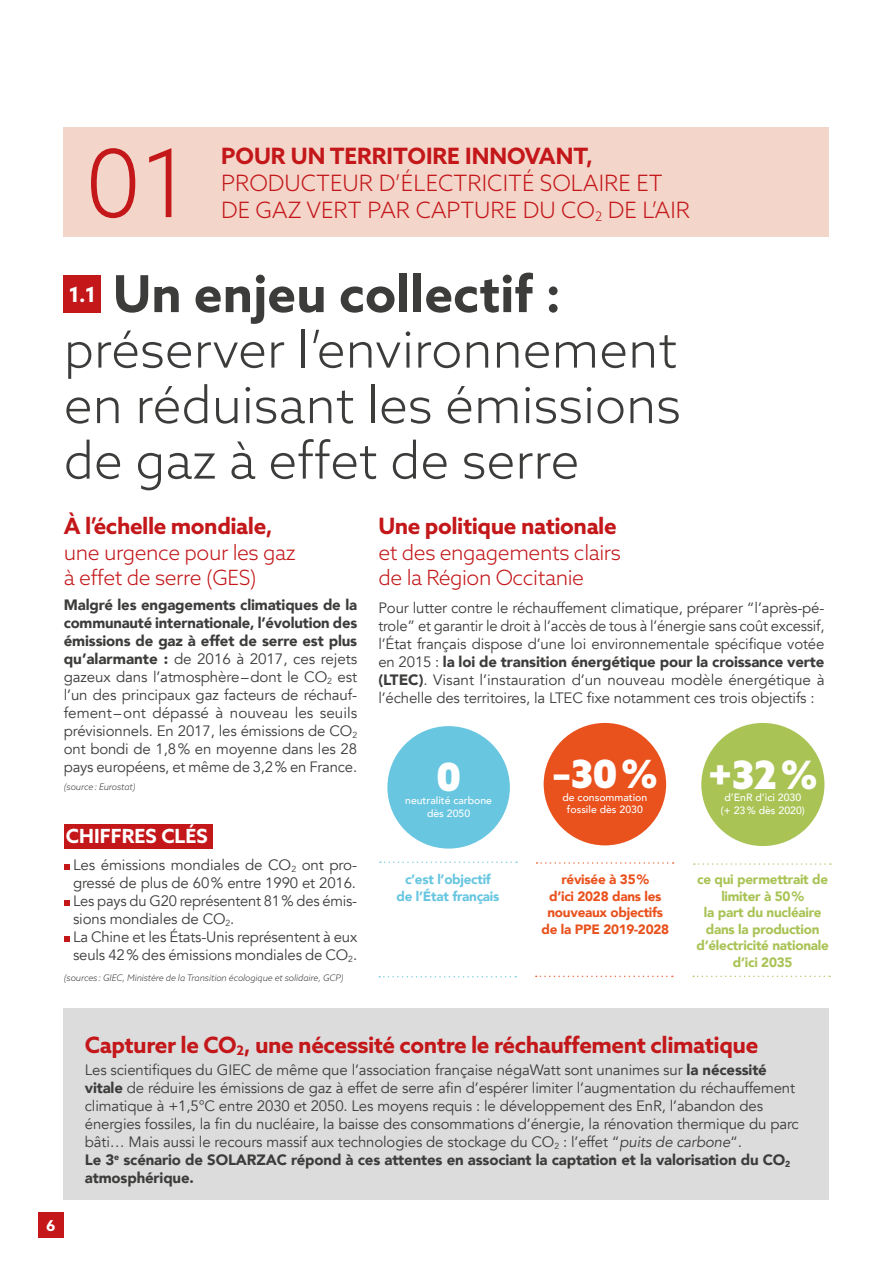
<style>
.page{position:relative;width:893px;height:1263px;background:#fff}
.page>*{position:absolute;margin:0;border:0;box-sizing:border-box;transform-origin:0 0}
.t1{font:300 93.75px "Azo Sans";color:#c3171a}
.t2{font:300 51px/55.5px "Azo Sans";color:#3c3c3b;text-align:justify}
.t3{font:700 51px "Azo Sans";color:#3c3c3b}
.t4{font:900 39.15px "Azo Sans";color:#fff}
.t5{font:900 39px "Azo Sans";color:#fff}
.t6{font:700 22.5px "Azo Sans";letter-spacing:-.02em;color:#c3171a}
.t7{font:300 22.5px/27px "Azo Sans";color:#c3171a}
.t8{font:700 22.5px "Azo Sans";color:#c3171a}
.t9{font:300 21px/25.5px "Azo Sans";letter-spacing:-.02em;color:#c3171a}
.t10{font:700 21px "Azo Sans";color:#fff}
.t11{font:700 19.5px "Azo Sans";color:#fff}
.t12{font:15px/18px "Avenir";letter-spacing:-.01em;color:#3c3c3b;text-align:justify}
.t13{font:700 15px "Azo Sans";color:#fff}
.t14{font:900 13.5px/16.5px "Avenir";letter-spacing:-.02em;color:#a9c355;text-align:center}
.t15{font:900 13.5px/16.5px "Avenir";letter-spacing:-.02em;color:#e9511d;text-align:center}
.t16{font:900 13.5px/16.5px "Avenir";letter-spacing:-.02em;color:#68c6e0;text-align:center}
.t17{font:500 10.5px/12.6px "Avenir";color:#fff;text-align:center}
.t18{font:italic 300 9px "Azo Sans";letter-spacing:-.01em;color:#3c3c3b}
.s1{font-weight:900}
.s2{font-size:13.05px}
.s3{font-style:italic}
</style>
<div class="page">
<div style="left:64px;top:1008px;width:765px;height:191px;background:#dcdcdc"></div>
<div style="left:64px;top:275px;width:37px;height:37px;background:#c3171a"></div>
<div style="left:387px;top:726px;width:123px;height:122px;background:#68c6e0;border-radius:50%"></div>
<div style="left:544px;top:723px;width:122px;height:122px;background:#e9511d;border-radius:50%"></div>
<div style="left:701px;top:723px;width:123px;height:123px;background:#a9c355;border-radius:50%"></div>
<svg style="left:380px;top:861px;width:137px;height:2px"></svg>
<svg style="left:536px;top:862px;width:138px;height:2px"></svg>
<svg style="left:694px;top:863px;width:137px;height:2px"></svg>
<svg style="left:379px;top:976px;width:137px;height:1px"></svg>
<svg style="left:536px;top:975px;width:137px;height:2px"></svg>
<svg style="left:693px;top:975px;width:137px;height:2px"></svg>
<div style="left:64px;top:128px;width:765px;height:109px;background:#f4d5c9"></div>
<div style="left:64px;top:824px;width:149px;height:24px;background:#c3171a"></div>
<svg style="left:64px;top:864px;width:6px;height:6px"></svg>
<svg style="left:64px;top:900px;width:6px;height:6px"></svg>
<svg style="left:64px;top:936px;width:6px;height:6px"></svg>
<div style="left:38px;top:1212px;width:26px;height:25px;background:#c3171a"></div>
<h1 class="t1" style="left:85px;top:123px;width:105px">01</h1>
<h3 class="t8" style="left:221px;top:141px;width:373px">POUR UN TERRITOIRE INNOVANT,</h3>
<h3 class="t7" style="left:221px;top:169px;width:470px">PRODUCTEUR D’ÉLECTRICITÉ SOLAIRE ET<br>DE GAZ VERT PAR CAPTURE DU CO<sub>2</sub> DE L’AIR</h3>
<h2 class="t3" style="left:113px;top:260px;width:449px">Un enjeu collectif :</h2>
<h2 class="t2" style="left:64px;top:321px;width:619px">préserver l’environnement en réduisant les émissions de gaz à effet de serre</h2>
<h3 class="t6" style="left:378px;top:511px;width:240px">Une politique nationale</h3>
<h3 class="t9" style="left:378px;top:539px;width:244px">et des engagements clairs de la Région Occitanie</h3>
<p class="t12" style="left:378px;top:599px;width:448px">Pour lutter contre le réchauffement climatique, préparer “l’après-pé&shy;trole” et garantir le droit à l’accès de tous à l’énergie sans coût excessif, l’État français dispose d’une loi environnementale spécifique votée en 2015 : <span class="s1">la loi de transition énergétique pour la croissance verte (LTEC)</span>. Visant l’instauration d’un nouveau modèle énergétique à l’échelle des territoires, la LTEC fixe notamment ces trois objectifs :</p>
<h3 class="t10" style="left:69px;top:280px;width:29px">1.1</h3>
<h3 class="t6" style="left:64px;top:511px;width:211px">À l’échelle mondiale,</h3>
<h3 class="t9" style="left:64px;top:539px;width:233px">une urgence pour les gaz à effet de serre (GES)</h3>
<p class="t12" style="left:64px;top:596px;width:295px"><span class="s1">Malgré les engagements climatiques de la communauté internationale, l’évolution des émissions de gaz à effet de serre est plus qu’alarmante :</span> de 2016 à 2017, ces rejets gazeux dans l’atmosphère–dont le CO<sub>2</sub> est l’un des principaux gaz facteurs de réchauf&shy;fement–ont dépassé à nouveau les seuils prévisionnels. En 2017, les émissions de CO<sub>2 </sub>ont bondi de 1,8% en moyenne dans les 28 pays européens, et même de 3,2% en France.</p>
<p class="t18" style="left:64px;top:781px;width:73px">(source: Eurostat)</p>
<h3 class="t5" style="left:552px;top:748px;width:107px">–30%</h3>
<p class="t17" style="left:562px;top:790px;width:86px">de consommation fossile dès 2030</p>
<h3 class="t4" style="left:708px;top:748px;width:111px">+32%</h3>
<p class="t17" style="left:721px;top:791px;width:86px">d’EnR d’ici 2030 (+ 23% dès 2020)</p>
<h3 class="t5" style="left:436px;top:751px;width:27px">0</h3>
<p class="t17" style="left:427px;top:806px;width:45px">dès 2050</p>
<p class="t17" style="left:405px;top:793px;width:88px">neutralité carbone</p>
<h3 class="t11" style="left:66px;top:823px;width:143px">CHIFFRES CLÉS</h3>
<p class="t12" style="left:73px;top:856px;width:286px;text-align:left">Les émissions mondiales de CO<sub>2</sub> ont pro&shy;gressé de plus de 60% entre 1990 et 2016.<br>Les pays du G20 représentent 81% des émis&shy;sions mondiales de CO<sub>2</sub>.<br>La Chine et les États-Unis représentent à eux seuls 42% des émissions mondiales de CO<sub>2</sub>.</p>
<p class="t18" style="left:64px;top:972px;width:281px">(sources: GIEC, Ministère de la Transition écologique et solidaire, GCP)</p>
<p class="t16" style="left:397px;top:871px;width:104px">c’est l’objectif de l’État français</p>
<p class="t15" style="left:541px;top:871px;width:129px">révisée à 35%<br>d’ici 2028 dans les nouveaux objectifs de la PPE 2019-2028</p>
<p class="t14" style="left:696px;top:871px;width:134px">ce qui permettrait de limiter à 50%<br>la part du nucléaire dans la production d’électricité nationale d’ici 2035</p>
<p class="t13" style="left:46px;top:1215px;width:11px">6</p>
<h3 class="t6" style="left:85px;top:1030px;width:675px">Capturer le CO<span class="s2">2</span>, une nécessité contre le réchauffement climatique</h3>
<p class="t12" style="left:85px;top:1061px;width:715px;text-align:left">Les scientifiques du GIEC de même que l’association française négaWatt sont unanimes sur <span class="s1">la nécessité vitale</span> de réduire les émissions de gaz à effet de serre afin d’espérer limiter l’augmentation du réchauffement climatique à +1,5°C entre 2030 et 2050. Les moyens requis : le développement des EnR, l’abandon des énergies fossiles, la fin du nucléaire, la baisse des consommations d’énergie, la rénovation thermique du parc bâti… Mais aussi le recours massif aux technologies de stockage du CO<sub>2</sub> : l’effet “<span class="s3">puits de carbone</span>“<span class="s3">.<br></span><span class="s1">Le 3</span><sup>e</sup> <span class="s1">scénario de SOLARZAC répond à ces attentes en associant la captation et la valorisation du CO</span><sub>2 </sub><span class="s1">atmosphérique.</span></p>
</div>
